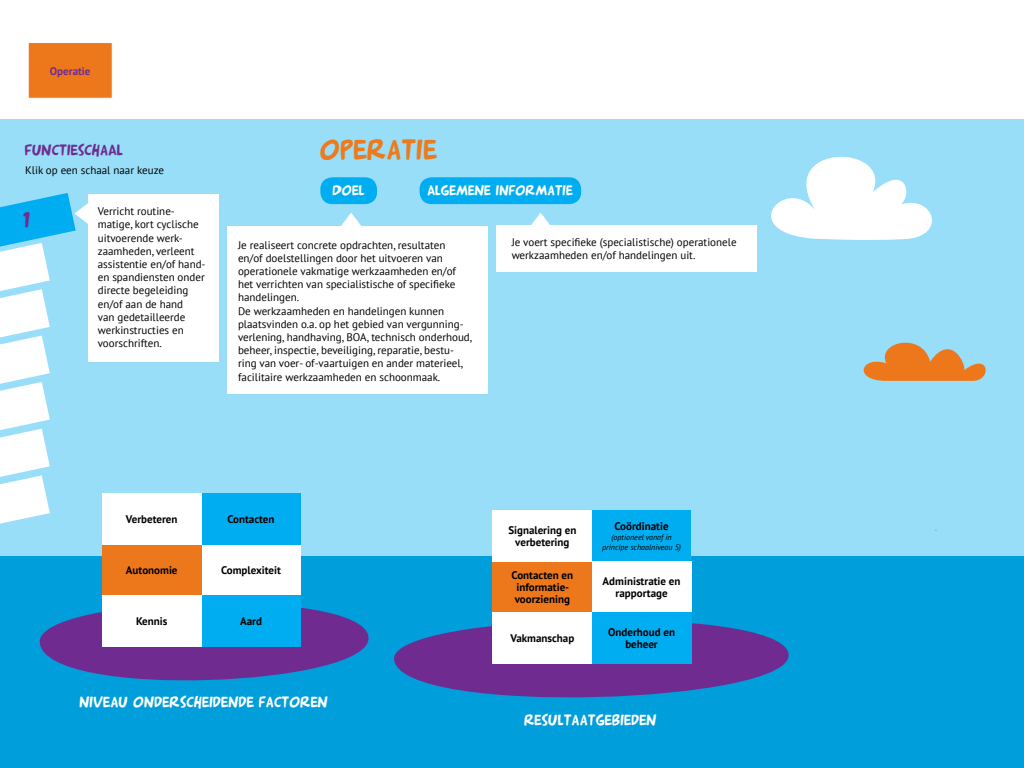
<style>
.page{position:relative;width:1024px;height:768px;background:#fff}
.page>*{position:absolute;margin:0;border:0;box-sizing:border-box;transform-origin:0 0}
.t1{font:28px "Arnold 21";color:#ed7a1c}
.t2{font:22px "Arnold 21";color:#702c91}
.t3{font:15px "Arnold 21";color:#fff}
.t4{font:15px "Arnold 21";color:#702c91}
.t5{font:14px "Arnold 21";color:#fff}
.t6{font:11px/13.2px "PT Sans";color:#000}
.t7{font:700 11px/12px "PT Sans";color:#000;text-align:center}
.t8{font:700 11px "PT Sans";color:#702c91}
.t9{font:italic 8px/10px "PT Sans";color:#000;text-align:center}
</style>
<div class="page">
<div style="left:0;top:119px;width:1024px;height:649px;background:#99def9"></div>
<div style="left:0;top:557px;width:1024px;height:211px;background:#009edb"></div>
<div style="left:28px;top:42px;width:85px;height:57px;background:#ed781c;border:1px solid #fff"></div>
<svg style="left:394px;top:603px;width:395px;height:95px;fill:#702b91"></svg>
<svg style="left:771px;top:156px;width:161px;height:84px"></svg>
<div style="left:592px;top:510px;width:99px;height:51px;background:#00adf0"></div>
<div style="left:592px;top:561px;width:99px;height:51px;background:#fff"></div>
<div style="left:201px;top:544px;width:100px;height:51px;background:#fff"></div>
<div style="left:493px;top:561px;width:99px;height:51px;background:#ed781c"></div>
<svg style="left:39px;top:586px;width:330px;height:95px;fill:#702b91"></svg>
<div style="left:201px;top:595px;width:100px;height:51px;background:#00adf0"></div>
<div style="left:201px;top:493px;width:100px;height:51px;background:#00adf0"></div>
<div style="left:592px;top:612px;width:99px;height:51px;background:#00adf0"></div>
<svg style="left:863px;top:342px;width:123px;height:39px"></svg>
<div style="left:88px;top:194px;width:131px;height:168px;background:#fff"></div>
<div style="left:493px;top:612px;width:99px;height:51px;background:#fff"></div>
<div style="left:493px;top:510px;width:99px;height:51px;background:#fff"></div>
<div style="left:102px;top:544px;width:99px;height:51px;background:#ed781c"></div>
<div style="left:102px;top:595px;width:99px;height:51px;background:#fff"></div>
<div style="left:102px;top:493px;width:99px;height:51px;background:#fff"></div>
<svg style="left:0;top:193px;width:88px;height:331px"></svg>
<div style="left:227px;top:226px;width:260px;height:168px;background:#fff"></div>
<svg style="left:341px;top:213px;width:20px;height:13px"></svg>
<div style="left:496px;top:225px;width:261px;height:47px;background:#fff"></div>
<svg style="left:531px;top:213px;width:19px;height:12px"></svg>
<div style="left:320px;top:177px;width:57px;height:27px;background:#00adf0;border-radius:12px"></div>
<div style="left:420px;top:177px;width:161px;height:27px;background:#00adf0;border-radius:12px"></div>
<p class="t8" style="left:50px;top:63px;width:42px">Operatie</p>
<p class="t4" style="left:25px;top:141px;width:100px">FUNCTIESCHAAL</p>
<p class="t6" style="left:25px;top:163px;width:140px">Klik op een schaal naar keuze</p>
<p class="t2" style="left:23px;top:206px;width:9px">1</p>
<p class="t6" style="left:98px;top:204px;width:109px">Verricht routine&shy;matige, kort cyclische uitvoerende werk&shy;zaamheden, verleent assistentie en/of hand&shy;en spandiensten onder directe begeleiding en/of aan de hand<br>van gedetailleerde werkinstructies en voorschriften.</p>
<p class="t1" style="left:320px;top:132px;width:119px">OPERATIE</p>
<p class="t5" style="left:333px;top:181px;width:34px">DOEL</p>
<p class="t5" style="left:428px;top:182px;width:147px">ALGEMENE INFORMATIE</p>
<p class="t6" style="left:238px;top:238px;width:220px">Je realiseert concrete opdrachten, resultaten en/of doelstellingen door het uitvoeren van operationele vakmatige werkzaamheden en/of het verrichten van specialistische of specifieke handelingen.</p>
<p class="t6" style="left:238px;top:304px;width:236px">De werkzaamheden en handelingen kunnen plaatsvinden o.a. op het gebied van vergunning&shy;verlening, handhaving, BOA, technisch onderhoud, beheer, inspectie, beveiliging, reparatie, bestu&shy;ring van voer- of-vaartuigen en ander materieel, facilitaire werkzaamheden en schoonmaak.</p>
<p class="t6" style="left:512px;top:236px;width:226px">Je voert specifieke (specialistische) operationele werkzaamheden en/of handelingen uit.</p>
<p class="t7" style="left:126px;top:513px;width:53px">Verbeteren</p>
<p class="t7" style="left:126px;top:564px;width:53px">Autonomie</p>
<p class="t7" style="left:227px;top:513px;width:49px">Contacten</p>
<p class="t7" style="left:221px;top:564px;width:61px">Complexiteit</p>
<p class="t7" style="left:508px;top:524px;width:70px">Signalering en</p>
<p class="t7" style="left:515px;top:536px;width:56px">verbetering</p>
<p class="t7" style="left:512px;top:569px;width:63px">Contacten en</p>
<p class="t7" style="left:516px;top:581px;width:54px">informatie-</p>
<p class="t7" style="left:515px;top:593px;width:57px">voorziening</p>
<p class="t7" style="left:614px;top:520px;width:56px">Coördinatie</p>
<p class="t9" style="left:602px;top:532px;width:80px">(optioneel vanaf in principe schaalniveau 5)</p>
<p class="t7" style="left:603px;top:575px;width:79px">Administratie en rapportage</p>
<p class="t7" style="left:136px;top:615px;width:33px">Kennis</p>
<p class="t7" style="left:240px;top:615px;width:23px">Aard</p>
<p class="t7" style="left:510px;top:632px;width:65px">Vakmanschap</p>
<p class="t7" style="left:608px;top:626px;width:68px">Onderhoud en beheer</p>
<p class="t3" style="left:80px;top:692px;width:250px">NIVEAU ONDERSCHEIDENDE FACTOREN</p>
<p class="t3" style="left:524px;top:710px;width:134px">RESULTAATGEBIEDEN</p>
</div>
